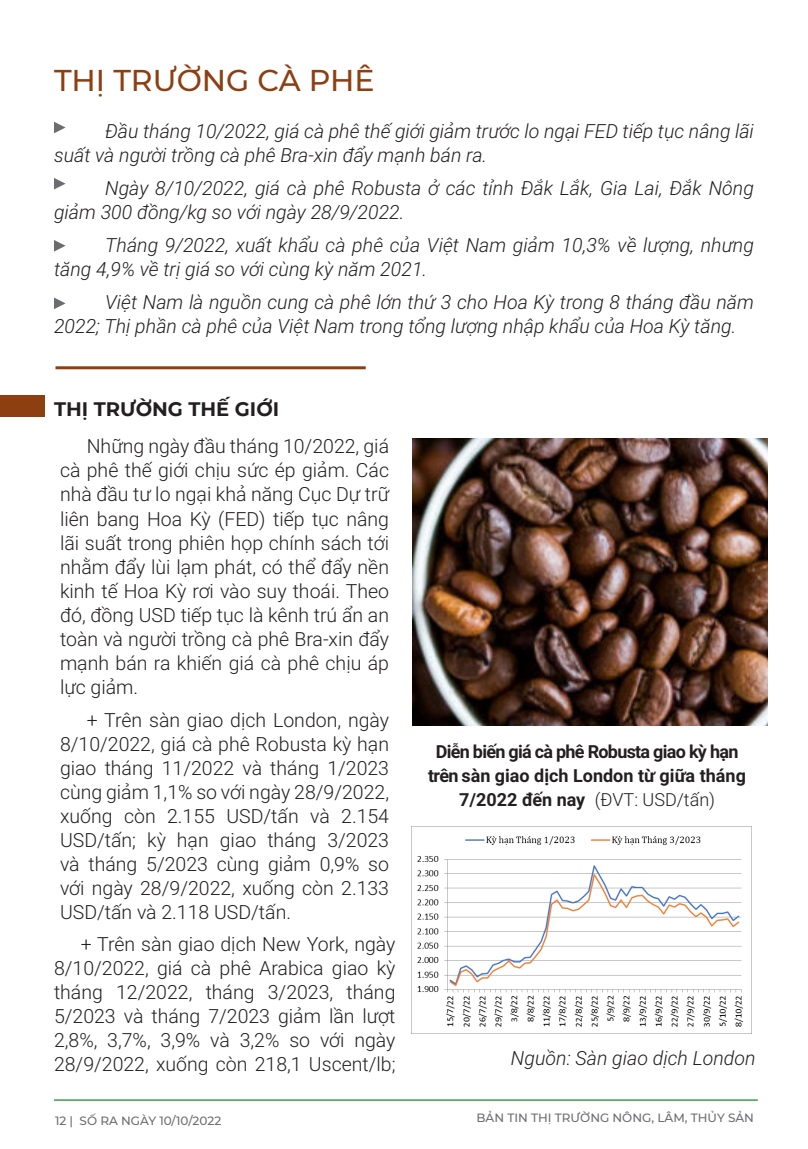
<style>
.page{position:relative;width:808px;height:1149px;background:#fff}
.page>*{position:absolute;margin:0;border:0;box-sizing:border-box;transform-origin:0 0}
.t1{font:500 30px "Montserrat";color:#8d3f11}
.Default{font:300 19.5px/24px "Roboto";color:#231f20;text-align:justify}
.t2{font:italic 300 19.5px/24px "Roboto";color:#231f20}
.t3{font:700 19.5px "Montserrat";color:#231f20}
.t4{font:700 18px/24px "Roboto";letter-spacing:-.04em;color:#231f20;text-align:center}
.t5{font:500 12px "Montserrat";color:#6c6d70}
.s1{font-weight:300}
</style>
<div class="page">
<hr style="left:54px;top:1098px;width:704px;height:2px;background:#3da046">
<hr style="left:56px;top:366px;width:310px;height:3px;background:#8d3f11">
<svg style="left:54px;top:122px;width:12px;height:11px"></svg>
<svg style="left:54px;top:178px;width:12px;height:11px"></svg>
<svg style="left:54px;top:240px;width:12px;height:11px"></svg>
<svg style="left:54px;top:297px;width:12px;height:12px"></svg>
<div style="left:0;top:394px;width:44px;height:22px;background:#8d3f11"></div>
<img style="left:412px;top:826px;width:339px;height:201px">
<img style="left:412px;top:438px;width:355px;height:287px">
<p class="t1" style="left:54px;top:59px;width:322px">THỊ TRƯỜNG CÀ PHÊ</p>
<p class="t2" style="left:54px;top:119px;width:701px;text-indent:51px">Đầu tháng 10/2022, giá cà phê thế giới giảm trước lo ngại FED tiếp tục nâng lãi suất và người trồng cà phê Bra-xin đẩy mạnh bán ra.</p>
<p class="t2" style="left:54px;top:176px;width:701px;text-indent:51px">Ngày 8/10/2022, giá cà phê Robusta ở các tỉnh Đắk Lắk, Gia Lai, Đắk Nông giảm 300 đồng/kg so với ngày 28/9/2022.</p>
<p class="t2" style="left:54px;top:233px;width:701px;text-indent:51px">Tháng 9/2022, xuất khẩu cà phê của Việt Nam giảm 10,3% về lượng, nhưng tăng 4,9% về trị giá so với cùng kỳ năm 2021.</p>
<p class="t2" style="left:54px;top:290px;width:701px;text-indent:51px">Việt Nam là nguồn cung cà phê lớn thứ 3 cho Hoa Kỳ trong 8 tháng đầu năm<br>2022; Thị phần cà phê của Việt Nam trong tổng lượng nhập khẩu của Hoa Kỳ tăng.</p>
<p class="t3" style="left:54px;top:394px;width:227px">THỊ TRƯỜNG THẾ GIỚI</p>
<p class="Default" style="left:60px;top:433px;width:331px;text-indent:27px">Những ngày đầu tháng 10/2022, giá cà phê thế giới chịu sức ép giảm. Các nhà đầu tư lo ngại khả năng Cục Dự trữ liên bang Hoa Kỳ (FED) tiếp tục nâng lãi suất trong phiên họp chính sách tới nhằm đẩy lùi lạm phát, có thể đẩy nền kinh tế Hoa Kỳ rơi vào suy thoái. Theo đó, đồng USD tiếp tục là kênh trú ẩn an toàn và người trồng cà phê Bra-xin đẩy mạnh bán ra khiến giá cà phê chịu áp lực giảm.</p>
<p class="Default" style="left:60px;top:706px;width:331px;text-indent:27px">+ Trên sàn giao dịch London, ngày 8/10/2022, giá cà phê Robusta kỳ hạn giao tháng 11/2022 và tháng 1/2023 cùng giảm 1,1% so với ngày 28/9/2022, xuống còn 2.155 USD/tấn và 2.154<br>USD/tấn; kỳ hạn giao tháng 3/2023 và tháng 5/2023 cùng giảm 0,9% so với ngày 28/9/2022, xuống còn 2.133<br>USD/tấn và 2.118 USD/tấn.</p>
<p class="Default" style="left:54px;top:930px;width:343px;text-indent:27px">+ Trên sàn giao dịch New York, ngày 8/10/2022, giá cà phê Arabica giao kỳ tháng 12/2022, tháng 3/2023, tháng 5/2023 và tháng 7/2023 giảm lần lượt 2,8%, 3,7%, 3,9% và 3,2% so với ngày 28/9/2022, xuống còn 218,1 Uscent/lb;</p>
<p class="t4" style="left:428px;top:739px;width:319px">Diễn biến giá cà phê Robusta giao kỳ hạn trên sàn giao dịch London từ giữa tháng<br>7/2022 đến nay <span class="s1">(ĐVT: USD/tấn)</span></p>
<p class="t2" style="left:511px;top:1045px;width:246px">Nguồn: Sàn giao dịch London</p>
<p class="t5" style="left:55px;top:1111px;width:168px">12 | SỐ RA NGÀY 10/10/2022</p>
<p class="t5" style="left:476px;top:1108px;width:279px">BẢN TIN THỊ TRƯỜNG NÔNG, LÂM, THỦY SẢN</p>
</div>
